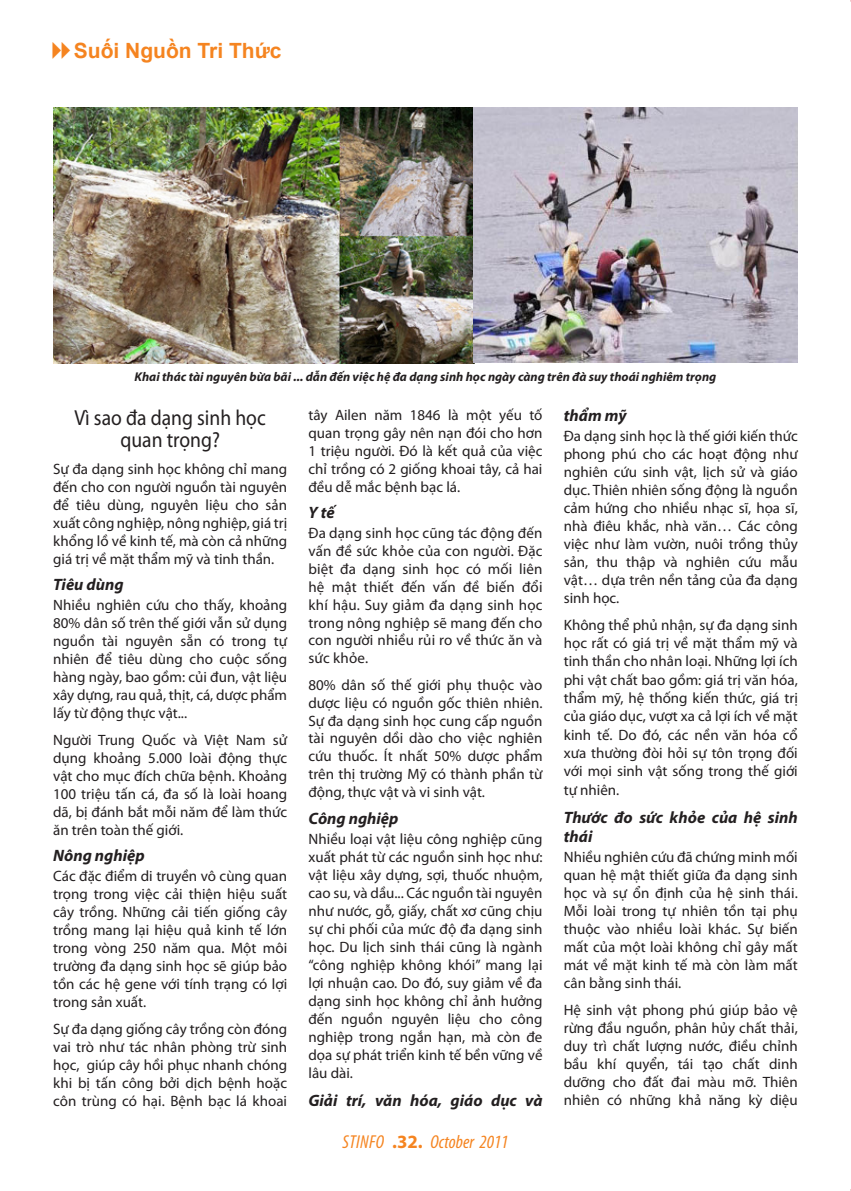
<style>
.page{position:relative;width:851px;height:1191px;background:#fff}
.page>*{position:absolute;margin:0;border:0;box-sizing:border-box;transform-origin:0 0}
.t1{font:21.75px/22.5px "Myriad Pro";color:#231f20;text-align:center;scale:.9 1}
.t2{font:700 21px "Arial";color:#f58420}
.t3{font:italic condensed 18.75px "Myriad Pro";letter-spacing:.005em;color:#f58420}
.t4{font:italic 700 16.5px/19.5px "Myriad Pro";color:#231f20}
.t5{font:15px/18px "Myriad Pro";color:#231f20;text-align:justify}
.Chuthichhinh{font:italic 700 12.75px "Myriad Pro";color:#231f20}
.s1{font-weight:700;font-style:normal;font-stretch:normal}
</style>
<div class="page">
<img style="left:53px;top:107px;width:744px;height:256px">
<p class="t2" style="left:74px;top:37px;width:209px">Suối Nguồn Tri Thức</p>
<p class="Chuthichhinh" style="left:135px;top:369px;width:583px">Khai thác tài nguyên bừa bãi ... dẫn đến việc hệ đa dạng sinh học ngày càng trên đà suy thoái nghiêm trọng</p>
<p class="t1" style="left:75px;top:406px;width:214px">Vì sao đa dạng sinh học quan trọng?</p>
<p class="t5" style="left:53px;top:459px;width:235px">Sự đa dạng sinh học không chỉ mang đến cho con người nguồn tài nguyên để tiêu dùng, nguyên liệu cho sản xuất công nghiệp, nông nghiệp, giá trị khổng lồ về kinh tế, mà còn cả những giá trị về mặt thẩm mỹ và tinh thần.</p>
<p class="t4" style="left:53px;top:574px;width:72px">Tiêu dùng</p>
<p class="t5" style="left:53px;top:596px;width:235px">Nhiều nghiên cứu cho thấy, khoảng 80% dân số trên thế giới vẫn sử dụng nguồn tài nguyên sẵn có trong tự nhiên để tiêu dùng cho cuộc sống hàng ngày, bao gồm: củi đun, vật liệu xây dựng, rau quả, thịt, cá, dược phẩm lấy từ động thực vật...</p>
<p class="t5" style="left:53px;top:730px;width:235px">Người Trung Quốc và Việt Nam sử dụng khoảng 5.000 loài động thực vật cho mục đích chữa bệnh. Khoảng 100 triệu tấn cá, đa số là loài hoang dã, bị đánh bắt mỗi năm để làm thức ăn trên toàn thế giới.</p>
<p class="t4" style="left:53px;top:845px;width:93px">Nông nghiệp</p>
<p class="t5" style="left:53px;top:867px;width:235px">Các đặc điểm di truyền vô cùng quan trọng trong việc cải thiện hiệu suất cây trồng. Những cải tiến giống cây trồng mang lại hiệu quả kinh tế lớn trong vòng 250 năm qua. Một môi trường đa dạng sinh học sẽ giúp bảo tồn các hệ gene với tính trạng có lợi trong sản xuất.</p>
<p class="t5" style="left:53px;top:1019px;width:235px">Sự đa dạng giống cây trồng còn đóng vai trò như tác nhân phòng trừ sinh học, giúp cây hồi phục nhanh chóng khi bị tấn công bởi dịch bệnh hoặc côn trùng có hại. Bệnh bạc lá khoai</p>
<p class="t5" style="left:308px;top:405px;width:235px">tây Ailen năm 1846 là một yếu tố quan trọng gây nên nạn đói cho hơn 1 triệu người. Đó là kết quả của việc chỉ trồng có 2 giống khoai tây, cả hai đều dễ mắc bệnh bạc lá.</p>
<p class="t4" style="left:308px;top:502px;width:28px">Y tế</p>
<p class="t5" style="left:308px;top:524px;width:235px">Đa dạng sinh học cũng tác động đến vấn đề sức khỏe của con người. Đặc biệt đa dạng sinh học có mối liên hệ mật thiết đến vấn đề biến đổi khí hậu. Suy giảm đa dạng sinh học trong nông nghiệp sẽ mang đến cho con người nhiều rủi ro về thức ăn và sức khỏe.</p>
<p class="t5" style="left:308px;top:675px;width:235px">80% dân số thế giới phụ thuộc vào dược liệu có nguồn gốc thiên nhiên.<br>Sự đa dạng sinh học cung cấp nguồn tài nguyên dồi dào cho việc nghiên cứu thuốc. Ít nhất 50% dược phẩm trên thị trường Mỹ có thành phần từ động, thực vật và vi sinh vật.</p>
<p class="t4" style="left:308px;top:807px;width:91px">Công nghiệp</p>
<p class="t5" style="left:308px;top:829px;width:235px">Nhiều loại vật liệu công nghiệp cũng xuất phát từ các nguồn sinh học như: vật liệu xây dựng, sợi, thuốc nhuộm, cao su, và dầu... Các nguồn tài nguyên như nước, gỗ, giấy, chất xơ cũng chịu sự chi phối của mức độ đa dạng sinh học. Du lịch sinh thái cũng là ngành “công nghiệp không khói” mang lại lợi nhuận cao. Do đó, suy giảm về đa dạng sinh học không chỉ ảnh hưởng đến nguồn nguyên liệu cho công nghiệp trong ngắn hạn, mà còn đe dọa sự phát triển kinh tế bền vững về lâu dài.</p>
<p class="t4" style="left:308px;top:1090px;width:235px">Giải trí, văn hóa, giáo dục và</p>
<p class="t3" style="left:342px;top:1130px;width:167px">STinfo <span class="s1">.32.</span> October 2011</p>
<p class="t4" style="left:563px;top:405px;width:64px">thẩm mỹ</p>
<p class="t5" style="left:563px;top:426px;width:235px">Đa dạng sinh học là thế giới kiến thức phong phú cho các hoạt động như nghiên cứu sinh vật, lịch sử và giáo dục. Thiên nhiên sống động là nguồn cảm hứng cho nhiều nhạc sĩ, họa sĩ, nhà điêu khắc, nhà văn… Các công việc như làm vườn, nuôi trồng thủy sản, thu thập và nghiên cứu mẫu vật… dựa trên nền tảng của đa dạng sinh học.</p>
<p class="t5" style="left:563px;top:615px;width:235px">Không thể phủ nhận, sự đa dạng sinh học rất có giá trị về mặt thẩm mỹ và tinh thần cho nhân loại. Những lợi ích phi vật chất bao gồm: giá trị văn hóa, thẩm mỹ, hệ thống kiến thức, giá trị của giáo dục, vượt xa cả lợi ích về mặt kinh tế. Do đó, các nền văn hóa cổ xưa thường đòi hỏi sự tôn trọng đối với mọi sinh vật sống trong thế giới tự nhiên.</p>
<p class="t4" style="left:563px;top:806px;width:235px">Thước đo sức khỏe của hệ sinh thái</p>
<p class="t5" style="left:563px;top:848px;width:235px">Nhiều nghiên cứu đã chứng minh mối quan hệ mật thiết giữa đa dạng sinh học và sự ổn định của hệ sinh thái.<br>Mỗi loài trong tự nhiên tồn tại phụ thuộc vào nhiều loài khác. Sự biến mất của một loài không chỉ gây mất mát về mặt kinh tế mà còn làm mất cân bằng sinh thái.</p>
<p class="t5" style="left:563px;top:1000px;width:235px">Hệ sinh vật phong phú giúp bảo vệ rừng đầu nguồn, phân hủy chất thải, duy trì chất lượng nước, điều chỉnh bầu khí quyển, tái tạo chất dinh dưỡng cho đất đai màu mỡ. Thiên nhiên có những khả năng kỳ diệu</p>
</div>
